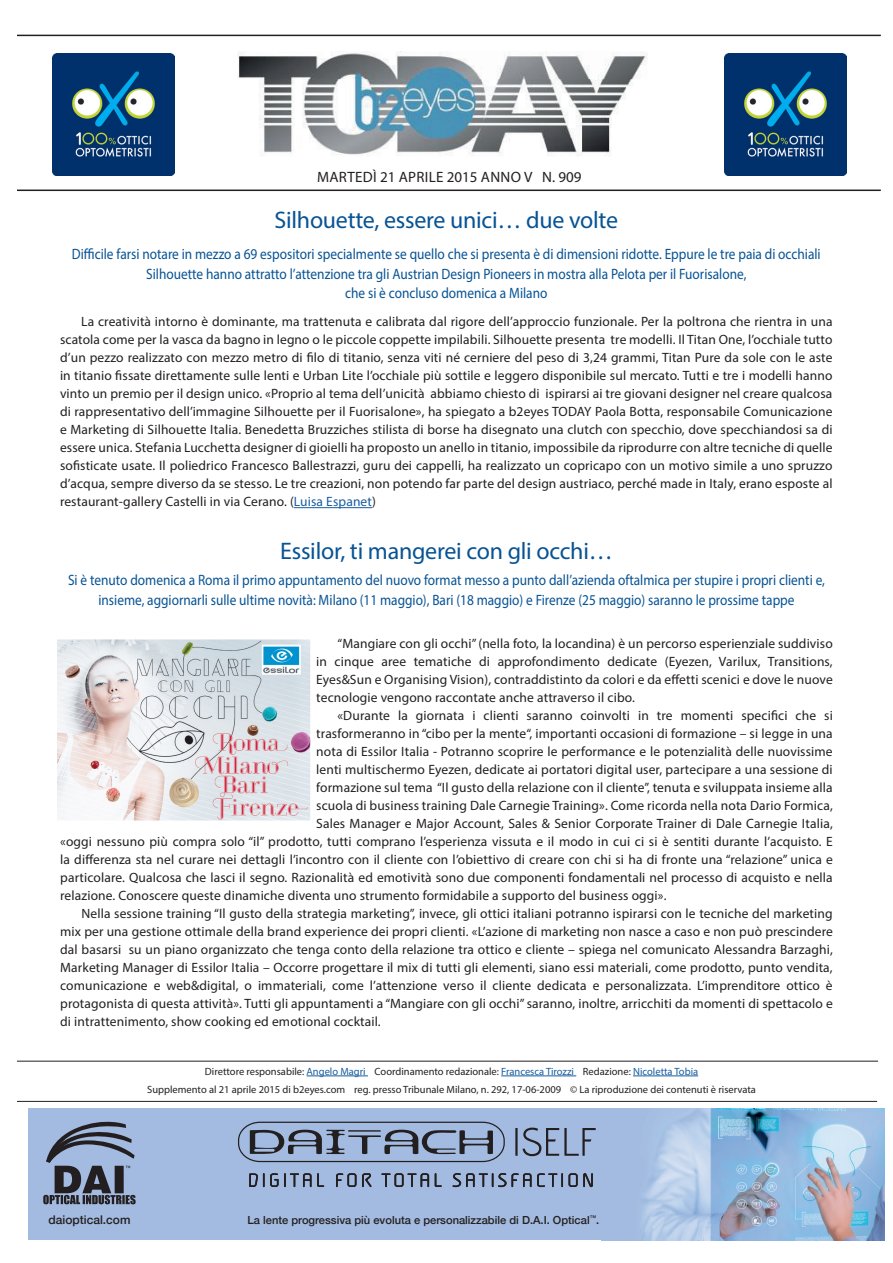
<style>
.page{position:relative;width:893px;height:1263px;background:#fff}
.page>*{position:absolute;margin:0;border:0;box-sizing:border-box;transform-origin:0 0}
.t1{font:24px "Myriad Pro";letter-spacing:-.01em;color:#075394}
.t2{font:15px/19.5px "Myriad Pro";color:#075394;text-align:center;scale:.89 1}
.t3{font:15px "Myriad Pro";letter-spacing:.02em;color:#231f20}
.t4{font:13.5px/18px "Myriad Pro";letter-spacing:.01em;color:#231f20;text-align:justify}
.t5{font:500 12px "Helvetica Neue";color:#231f20}
.t6{font:500 11.1px "Helvetica Neue";color:#231f20}
.t7{font:10.5px/18px "Myriad Pro";color:#231f20;text-align:center}
.s1{color:#175d9e}
</style>
<div class="page">
<img style="left:237px;top:52px;width:411px;height:104px">
<hr style="left:294px;top:507px;width:78px;height:1px;background:#175d9e">
<hr style="left:17px;top:1101px;width:860px;height:1px;background:#231f20">
<hr style="left:307px;top:1075px;width:61px;height:1px;background:#175d9e">
<hr style="left:501px;top:1075px;width:75px;height:1px;background:#175d9e">
<hr style="left:633px;top:1075px;width:65px;height:1px;background:#175d9e">
<img style="left:724px;top:54px;width:123px;height:122px">
<img style="left:52px;top:54px;width:122px;height:122px">
<hr style="left:17px;top:190px;width:864px;height:1px;background:#231f20">
<hr style="left:17px;top:35px;width:864px;height:1px;background:#231f20">
<hr style="left:17px;top:1061px;width:861px;height:1px;background:#231f20">
<img style="left:58px;top:640px;width:251px;height:179px">
<div style="left:51px;top:633px;width:265px;height:193px;border:6px solid #fff"></div>
<div style="left:28px;top:1108px;width:857px;height:132px;background:#a3bbe0"></div>
<img style="left:643px;top:1108px;width:242px;height:132px">
<svg style="left:249px;top:1173px;width:75px;height:14px"></svg>
<svg style="left:336px;top:1173px;width:20px;height:14px"></svg>
<svg style="left:362px;top:1173px;width:9px;height:14px"></svg>
<svg style="left:381px;top:1173px;width:48px;height:14px"></svg>
<svg style="left:435px;top:1173px;width:7px;height:14px"></svg>
<svg style="left:453px;top:1173px;width:140px;height:14px"></svg>
<svg style="left:238px;top:1122px;width:267px;height:40px"></svg>
<svg style="left:515px;top:1127px;width:81px;height:29px"></svg>
<svg style="left:43px;top:1121px;width:93px;height:83px"></svg>
<p class="t3" style="left:317px;top:167px;width:266px">MARTEDÌ 21 APRILE 2015 ANNO V N. 909</p>
<h1 class="t1" style="left:275px;top:205px;width:345px">Silhouette, essere unici… due volte</h1>
<p class="t2" style="left:72px;top:244px;width:843px">Difficile farsi notare in mezzo a 69 espositori specialmente se quello che si presenta è di dimensioni ridotte. Eppure le tre paia di occhiali<br>Silhouette hanno attratto l’attenzione tra gli Austrian Design Pioneers in mostra alla Pelota per il Fuorisalone,<br>che si è concluso domenica a Milano</p>
<p class="t4" style="left:60px;top:313px;width:774px;text-indent:21px">La creatività intorno è dominante, ma trattenuta e calibrata dal rigore dell’approccio funzionale. Per la poltrona che rientra in una scatola come per la vasca da bagno in legno o le piccole coppette impilabili. Silhouette presenta tre modelli. Il Titan One, l’occhiale tutto d’un pezzo realizzato con mezzo metro di filo di titanio, senza viti né cerniere del peso di 3,24 grammi, Titan Pure da sole con le aste in titanio fissate direttamente sulle lenti e Urban Lite l’occhiale più sottile e leggero disponibile sul mercato. Tutti e tre i modelli hanno vinto un premio per il design unico. «Proprio al tema dell’unicità abbiamo chiesto di ispirarsi ai tre giovani designer nel creare qualcosa di rappresentativo dell’immagine Silhouette per il Fuorisalone», ha spiegato a b2eyes TODAY Paola Botta, responsabile Comunicazione e Marketing di Silhouette Italia. Benedetta Bruzziches stilista di borse ha disegnato una clutch con specchio, dove specchiandosi sa di essere unica. Stefania Lucchetta designer di gioielli ha proposto un anello in titanio, impossibile da riprodurre con altre tecniche di quelle sofisticate usate. Il poliedrico Francesco Ballestrazzi, guru dei cappelli, ha realizzato un copricapo con un motivo simile a uno spruzzo d’acqua, sempre diverso da se stesso. Le tre creazioni, non potendo far parte del design austriaco, perché made in Italy, erano esposte al restaurant-gallery Castelli in via Cerano. (<span class="s1">Luisa Espanet</span>)</p>
<h1 class="t1" style="left:280px;top:536px;width:334px">Essilor, ti mangerei con gli occhi…</h1>
<p class="t2" style="left:68px;top:570px;width:852px">Si è tenuto domenica a Roma il primo appuntamento del nuovo format messo a punto dall’azienda oftalmica per stupire i propri clienti e, insieme, aggiornarli sulle ultime novità: Milano (11 maggio), Bari (18 maggio) e Firenze (25 maggio) saranno le prossime tappe</p>
<p class="t4" style="left:316px;top:634px;width:518px;text-indent:21px">“Mangiare con gli occhi” (nella foto, la locandina) è un percorso esperienziale suddiviso in cinque aree tematiche di approfondimento dedicate (Eyezen, Varilux, Transitions, Eyes&amp;Sun e Organising Vision), contraddistinto da colori e da effetti scenici e dove le nuove tecnologie vengono raccontate anche attraverso il cibo.</p>
<p class="t4" style="left:337px;top:706px;width:497px">«Durante la giornata i clienti saranno coinvolti in tre momenti specifici che si</p>
<p class="t4" style="left:316px;top:724px;width:518px">trasformeranno in “cibo per la mente“, importanti occasioni di formazione – si legge in una</p>
<p class="t4" style="left:316px;top:742px;width:518px">nota di Essilor Italia - Potranno scoprire le performance e le potenzialità delle nuovissime</p>
<p class="t4" style="left:316px;top:760px;width:518px">lenti multischermo Eyezen, dedicate ai portatori digital user, partecipare a una sessione di</p>
<p class="t4" style="left:316px;top:778px;width:518px">formazione sul tema “Il gusto della relazione con il cliente”, tenuta e sviluppata insieme alla</p>
<p class="t4" style="left:316px;top:796px;width:518px">scuola di business training Dale Carnegie Training». Come ricorda nella nota Dario Formica,</p>
<p class="t4" style="left:316px;top:814px;width:518px">Sales Manager e Major Account, Sales &amp; Senior Corporate Trainer di Dale Carnegie Italia,</p>
<p class="t4" style="left:60px;top:832px;width:774px">«oggi nessuno più compra solo “il” prodotto, tutti comprano l’esperienza vissuta e il modo in cui ci si è sentiti durante l’acquisto. E</p>
<p class="t4" style="left:60px;top:850px;width:774px">la differenza sta nel curare nei dettagli l’incontro con il cliente con l’obiettivo di creare con chi si ha di fronte una “relazione” unica e</p>
<p class="t4" style="left:60px;top:868px;width:774px">particolare. Qualcosa che lasci il segno. Razionalità ed emotività sono due componenti fondamentali nel processo di acquisto e nella</p>
<p class="t4" style="left:60px;top:886px;width:608px">relazione. Conoscere queste dinamiche diventa uno strumento formidabile a supporto del business oggi».</p>
<p class="t4" style="left:81px;top:904px;width:753px">Nella sessione training “Il gusto della strategia marketing”, invece, gli ottici italiani potranno ispirarsi con le tecniche del marketing</p>
<p class="t4" style="left:60px;top:922px;width:774px">mix per una gestione ottimale della brand experience dei propri clienti. «L’azione di marketing non nasce a caso e non può prescindere</p>
<p class="t4" style="left:60px;top:940px;width:774px">dal basarsi su un piano organizzato che tenga conto della relazione tra ottico e cliente – spiega nel comunicato Alessandra Barzaghi,</p>
<p class="t4" style="left:60px;top:958px;width:774px">Marketing Manager di Essilor Italia – Occorre progettare il mix di tutti gli elementi, siano essi materiali, come prodotto, punto vendita,</p>
<p class="t4" style="left:60px;top:976px;width:774px">comunicazione e web&amp;digital, o immateriali, come l’attenzione verso il cliente dedicata e personalizzata. L’imprenditore ottico è</p>
<p class="t4" style="left:60px;top:994px;width:774px">protagonista di questa attività». Tutti gli appuntamenti a “Mangiare con gli occhi” saranno, inoltre, arricchiti da momenti di spettacolo e</p>
<p class="t4" style="left:60px;top:1012px;width:322px">di intrattenimento, show cooking ed emotional cocktail.</p>
<p class="t7" style="left:147px;top:1062px;width:610px">Direttore responsabile: <span class="s1">Angelo Magri</span> Coordinamento redazionale: <span class="s1">Francesca Tirozzi</span> Redazione: <span class="s1">Nicoletta Tobia<br></span>Supplemento al 21 aprile 2015 di b2eyes.com reg. presso Tribunale Milano, n. 292, 17-06-2009 © La riproduzione dei contenuti è riservata</p>
<p class="t5" style="left:48px;top:1210px;width:83px">daioptical.com</p>
<p class="t6" style="left:248px;top:1211px;width:353px">La lente progressiva più evoluta e personalizzabile di D.A.I. Optical<sup>™</sup>.</p>
</div>
